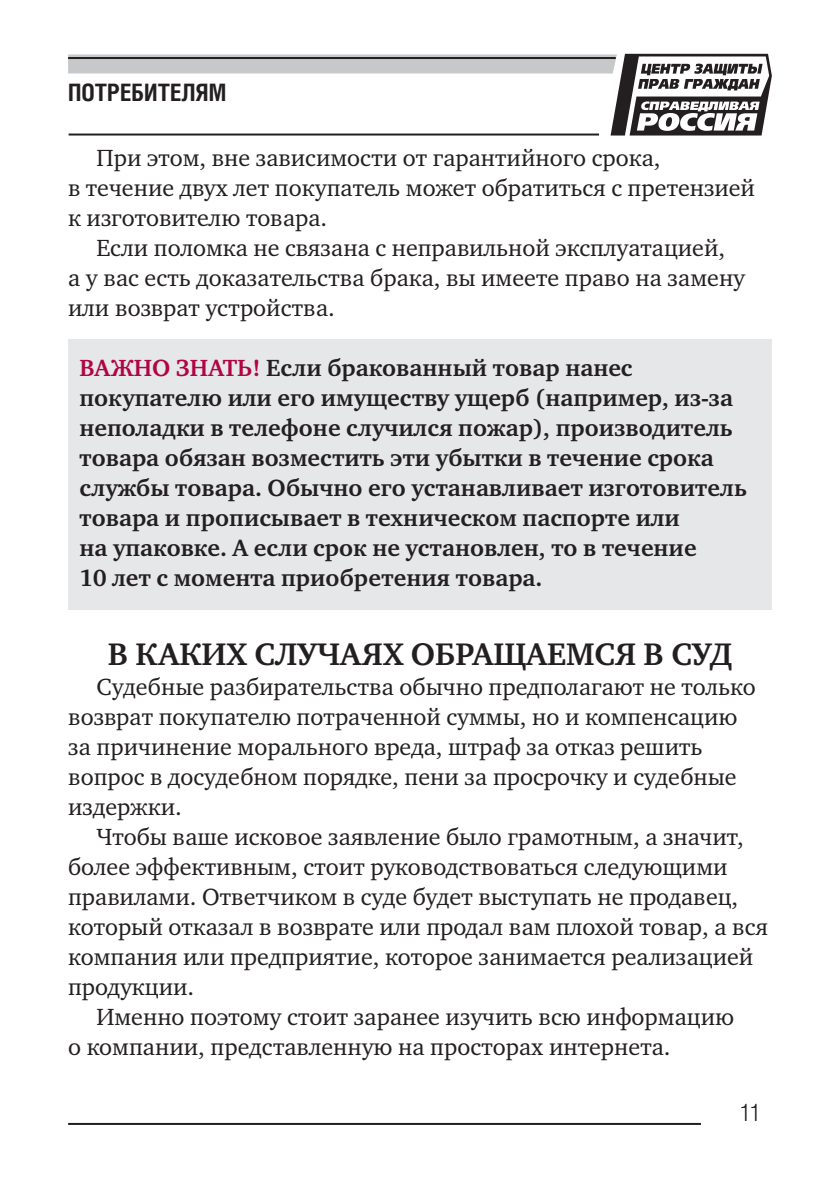
<style>
.page{position:relative;width:840px;height:1191px;background:#fff}
.page>*{position:absolute;margin:0;border:0;box-sizing:border-box;transform-origin:0 0}
.t1{font:700 32px "Charter C";color:#231f20}
.t2{font:24px/30px "Charter C";color:#231f20}
.t3{font:700 24px/30px "Charter C";color:#231f20}
.t4{font:700 24px "Helios Cond C";color:#231f20}
.t5{font:24px "Helios Cond Light C";color:#231f20}
.s1{color:#b00540}
</style>
<div class="page">
<hr style="left:68px;top:1123px;width:632px;height:2px;background:#231f20">
<svg style="left:68px;top:54px;width:703px;height:81px"></svg>
<div style="left:68px;top:339px;width:703px;height:271px;background:#e6e7e9"></div>
<p class="t4" style="left:68px;top:78px;width:159px">ПОТРЕБИТЕЛЯМ</p>
<p class="t2" style="left:68px;top:143px;width:688px;text-indent:28px">При этом, вне зависимости от гарантийного срока,<br>в течение двух лет покупатель может обратиться с претензией к изготовителю товара.</p>
<p class="t2" style="left:68px;top:233px;width:678px;text-indent:28px">Если поломка не связана с неправильной эксплуатацией,<br>а у вас есть доказательства брака, вы имеете право на замену или возврат устройства.</p>
<p class="t3" style="left:79px;top:353px;width:668px"><span class="s1">ВАЖНО ЗНАТЬ!</span> Если бракованный товар нанес покупателю или его имуществу ущерб (например, из-за неполадки в телефоне случился пожар), производитель товара обязан возместить эти убытки в течение срока службы товара. Обычно его устанавливает изготовитель товара и прописывает в техническом паспорте или<br>на упаковке. А если срок не установлен, то в течение<br>10 лет с момента приобретения товара.</p>
<h1 class="t1" style="left:108px;top:636px;width:625px">В КАКИХ СЛУЧАЯХ ОБРАЩАЕМСЯ В СУД</h1>
<p class="t2" style="left:68px;top:672px;width:689px;text-indent:28px">Судебные разбирательства обычно предполагают не только возврат покупателю потраченной суммы, но и компенсацию за причинение морального вреда, штраф за отказ решить вопрос в досудебном порядке, пени за просрочку и судебные издержки.</p>
<p class="t2" style="left:68px;top:822px;width:701px;text-indent:28px">Чтобы ваше исковое заявление было грамотным, а значит, более эффективным, стоит руководствоваться следующими правилами. Ответчиком в суде будет выступать не продавец, который отказал в возврате или продал вам плохой товар, а вся компания или предприятие, которое занимается реализацией продукции.</p>
<p class="t2" style="left:68px;top:1002px;width:667px;text-indent:28px">Именно поэтому стоит заранее изучить всю информацию о компании, представленную на просторах интернета.</p>
<p class="t5" style="left:739px;top:1099px;width:22px">11</p>
</div>
